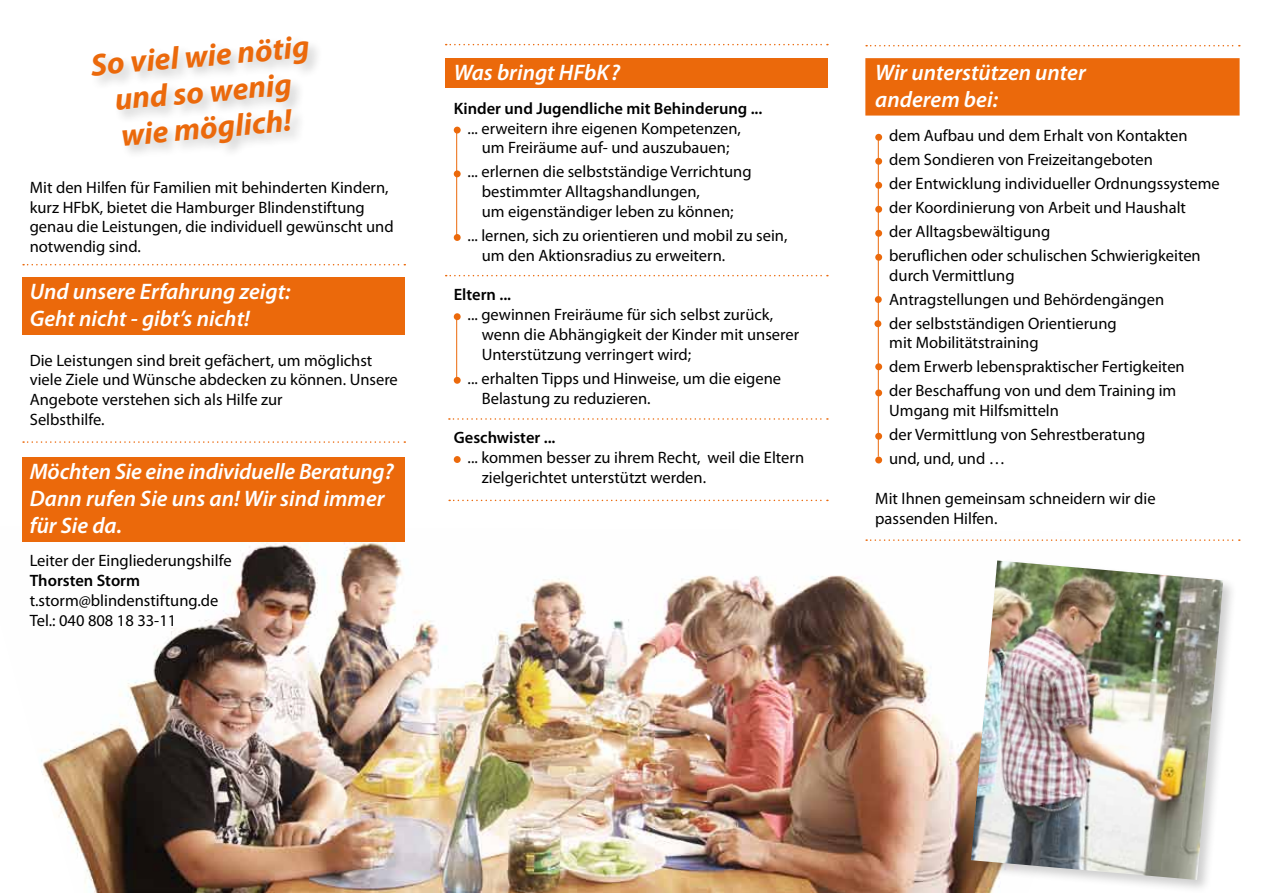
<style>
.page{position:relative;width:1263px;height:893px;background:#fff}
.page>*{position:absolute;margin:0;border:0;box-sizing:border-box;transform-origin:0 0}
.t1{font:italic 700 31.5px/36px "Myriad Pro";color:#eb690b;text-align:center}
.t2{font:italic 600 22.5px/27px "Myriad Pro";color:#fff}
.t3{font:16.5px/19.8px "Myriad Pro";color:#000}
.t4{font:600 16.5px "Myriad Pro";color:#000}
</style>
<div class="page">
<div style="left:865px;top:58px;width:374px;height:58px;background:#eb690b"></div>
<img style="left:22px;top:539px;width:945px;height:354px">
<div style="left:22px;top:457px;width:383px;height:84px;background:#eb690b"></div>
<svg style="left:23px;top:441px;width:382px;height:2px"></svg>
<hr style="left:456px;top:131px;width:1px;height:106px;background:#eb690b">
<hr style="left:878px;top:138px;width:1px;height:319px;background:#eb690b">
<div style="left:445px;top:58px;width:383px;height:30px;background:#eb690b"></div>
<div style="left:22px;top:277px;width:383px;height:58px;background:#eb690b"></div>
<svg style="left:23px;top:264px;width:382px;height:1px"></svg>
<hr style="left:456px;top:318px;width:1px;height:61px;background:#eb690b">
<div style="left:88px;top:33px;width:234px;height:127px;background:#000;opacity:.2"></div>
<svg style="left:449px;top:418px;width:379px;height:2px"></svg>
<svg style="left:446px;top:275px;width:382px;height:1px"></svg>
<svg style="left:449px;top:500px;width:379px;height:1px"></svg>
<svg style="left:866px;top:539px;width:374px;height:2px"></svg>
<div style="left:454px;top:127px;width:7px;height:7px;background:#eb690b;border-radius:50%"></div>
<div style="left:454px;top:170px;width:7px;height:7px;background:#eb690b;border-radius:50%"></div>
<div style="left:454px;top:234px;width:7px;height:7px;background:#eb690b;border-radius:50%"></div>
<div style="left:454px;top:313px;width:7px;height:7px;background:#eb690b;border-radius:50%"></div>
<div style="left:454px;top:377px;width:7px;height:7px;background:#eb690b;border-radius:50%"></div>
<div style="left:454px;top:456px;width:7px;height:7px;background:#eb690b;border-radius:50%"></div>
<svg style="left:866px;top:45px;width:374px;height:1px"></svg>
<svg style="left:446px;top:44px;width:382px;height:1px"></svg>
<div style="left:967px;top:557px;width:270px;height:336px;background:#000;opacity:.2"></div>
<img style="left:971px;top:560px;width:252px;height:320px">
<div style="left:875px;top:433px;width:7px;height:7px;background:#eb690b;border-radius:50%"></div>
<div style="left:875px;top:296px;width:7px;height:7px;background:#eb690b;border-radius:50%"></div>
<div style="left:875px;top:134px;width:7px;height:7px;background:#eb690b;border-radius:50%"></div>
<div style="left:875px;top:158px;width:7px;height:7px;background:#eb690b;border-radius:50%"></div>
<div style="left:875px;top:182px;width:7px;height:7px;background:#eb690b;border-radius:50%"></div>
<div style="left:875px;top:206px;width:7px;height:7px;background:#eb690b;border-radius:50%"></div>
<div style="left:875px;top:230px;width:7px;height:7px;background:#eb690b;border-radius:50%"></div>
<div style="left:875px;top:254px;width:7px;height:7px;background:#eb690b;border-radius:50%"></div>
<div style="left:875px;top:363px;width:7px;height:7px;background:#eb690b;border-radius:50%"></div>
<div style="left:875px;top:389px;width:7px;height:7px;background:#eb690b;border-radius:50%"></div>
<div style="left:875px;top:457px;width:7px;height:6px;background:#eb690b;border-radius:50%"></div>
<div style="left:874px;top:320px;width:7px;height:7px;background:#eb690b;border-radius:50%"></div>
<h1 class="t1" style="left:89px;top:46px;width:221px;rotate:-5deg">So viel wie nötig und so wenig wie möglich!</h1>
<p class="t3" style="left:30px;top:177px;width:365px">Mit den Hilfen für Familien mit behinderten Kindern, kurz HFbK, bietet die Hamburger Blindenstiftung genau die Leistungen, die individuell gewünscht und notwendig sind.</p>
<h2 class="t2" style="left:30px;top:277px;width:262px">Und unsere Erfahrung zeigt:<br>Geht nicht - gibt’s nicht!</h2>
<p class="t3" style="left:30px;top:350px;width:370px">Die Leistungen sind breit gefächert, um möglichst viele Ziele und Wünsche abdecken zu können. Unsere Angebote verstehen sich als Hilfe zur<br>Selbsthilfe.</p>
<h2 class="t2" style="left:30px;top:457px;width:366px">Möchten Sie eine individuelle Beratung?<br>Dann rufen Sie uns an! Wir sind immer für Sie da.</h2>
<p class="t3" style="left:30px;top:551px;width:203px">Leiter der Eingliederungshilfe</p>
<p class="t4" style="left:30px;top:570px;width:112px">Thorsten Storm</p>
<p class="t3" style="left:30px;top:590px;width:190px">t.storm@blindenstiftung.de<br>Tel.: 040 808 18 33-11</p>
<h2 class="t2" style="left:454px;top:59px;width:168px">Was bringt HFbK ?</h2>
<p class="t4" style="left:454px;top:98px;width:310px">Kinder und Jugendliche mit Behinderung ...</p>
<p class="t3" style="left:468px;top:118px;width:275px;text-align:center">... erweitern ihre eigenen Kompetenzen, um Freiräume auf- und auszubauen;</p>
<p class="t3" style="left:482px;top:162px;width:271px;text-indent:-14px">... erlernen die selbstständige Verrichtung bestimmter Alltagshandlungen,<br>um eigenständiger leben zu können;</p>
<p class="t3" style="left:482px;top:225px;width:307px;text-indent:-14px">... lernen, sich zu orientieren und mobil zu sein, um den Aktionsradius zu erweitern.</p>
<p class="t4" style="left:454px;top:284px;width:59px">Eltern ...</p>
<p class="t3" style="left:482px;top:304px;width:319px;text-indent:-14px">... gewinnen Freiräume für sich selbst zurück, wenn die Abhängigkeit der Kinder mit unserer<br>Unterstützung verringert wird;</p>
<p class="t3" style="left:482px;top:368px;width:301px;text-indent:-14px">... erhalten Tipps und Hinweise, um die eigene<br>Belastung zu reduzieren.</p>
<p class="t4" style="left:454px;top:427px;width:103px">Geschwister ...</p>
<p class="t3" style="left:482px;top:447px;width:324px;text-indent:-14px">... kommen besser zu ihrem Recht, weil die Eltern zielgerichtet unterstützt werden.</p>
<h2 class="t2" style="left:875px;top:59px;width:212px">Wir unterstützen unter anderem bei:</h2>
<p class="t3" style="left:889px;top:123px;width:332px;line-height:24px">dem Aufbau und dem Erhalt von Kontakten dem Sondieren von Freizeitangeboten<br>der Entwicklung individueller Ordnungssysteme der Koordinierung von Arbeit und Haushalt<br>der Alltagsbewältigung<br>beruflichen oder schulischen Schwierigkeiten</p>
<p class="t3" style="left:889px;top:263px;width:276px;line-height:24px">durch Vermittlung<br>Antragstellungen und Behördengängen der selbstständigen Orientierung</p>
<p class="t3" style="left:889px;top:331px;width:297px;line-height:24px">mit Mobilitätstraining<br>dem Erwerb lebenspraktischer Fertigkeiten der Beschaffung von und dem Training im</p>
<p class="t3" style="left:889px;top:398px;width:258px;line-height:24px">Umgang mit Hilfsmitteln<br>der Vermittlung von Sehrestberatung und, und, und …</p>
<p class="t3" style="left:875px;top:488px;width:282px">Mit Ihnen gemeinsam schneidern wir die passenden Hilfen.</p>
</div>
